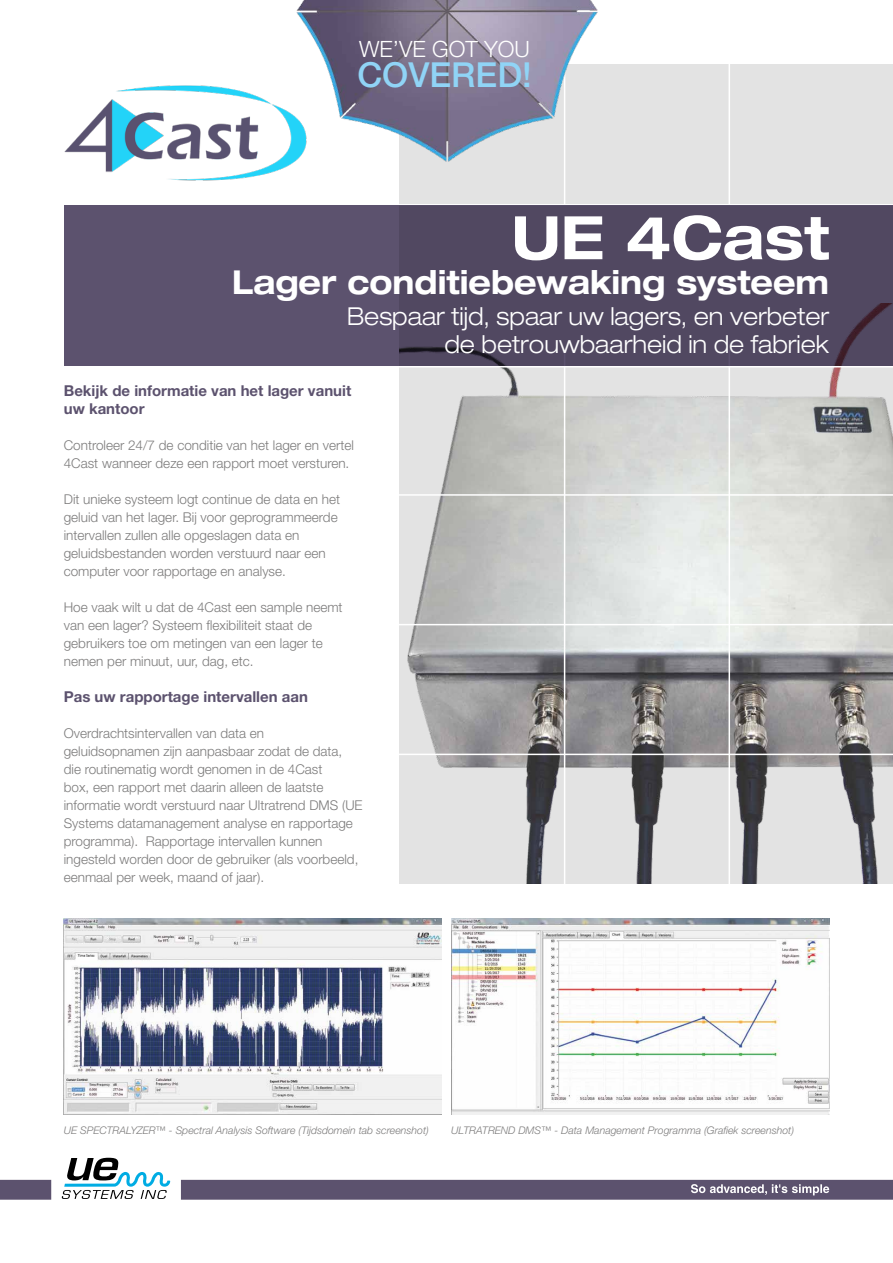
<style>
.page{position:relative;width:893px;height:1263px;background:#fff}
.page>*{position:absolute;margin:0;border:0;box-sizing:border-box;transform-origin:0 0}
.t1{font:700 expanded 60px "Helvetica Neue LT Std";color:#fff;scale:.94 1}
.t2{font:500 34.5px "Helvetica Neue LT Std";color:#90d4f6}
.t3{font:700 expanded 33px "Helvetica Neue LT Std";color:#fff;scale:.9 1}
.t4{font:300 expanded 24.75px/28.5px "Helvetica Neue LT Std";color:#fff;text-align:right;scale:.94 1}
.t5{font:300 22.5px "Helvetica Neue LT Std";color:#fff}
.t6{font:700 15px/18px "Helvetica Neue LT Std";color:#5c526e}
.t7{font:300 13.5px/18px "Helvetica Neue LT Std";color:#7c7b7b}
.t8{font:italic 300 10.5px "Helvetica Neue LT Std";color:#7c7b7b}
</style>
<div class="page">
<div style="left:400px;top:64px;width:493px;height:819px;background:#e3e3e3"></div>
<img style="left:400px;top:367px;width:493px;height:516px">
<hr style="left:391px;top:754px;width:502px;height:1px;background:#fff">
<hr style="left:389px;top:494px;width:504px;height:2px;background:#fff">
<hr style="left:389px;top:624px;width:504px;height:1px;background:#fff">
<hr style="left:0;top:366px;width:893px;height:1px;background:#fff">
<hr style="left:0;top:204px;width:893px;height:2px;background:#fff">
<hr style="left:564px;top:349px;width:1px;height:575px;background:#fff">
<hr style="left:564px;top:54px;width:1px;height:151px;background:#fff">
<hr style="left:729px;top:349px;width:1px;height:575px;background:#fff">
<hr style="left:729px;top:54px;width:1px;height:151px;background:#fff">
<svg style="left:0;top:1158px;width:893px;height:42px"></svg>
<img style="left:451px;top:918px;width:378px;height:197px">
<img style="left:64px;top:918px;width:378px;height:197px">
<img style="left:64px;top:85px;width:231px;height:96px">
<img style="left:295px;top:0;width:303px;height:163px">
<div style="left:64px;top:206px;width:829px;height:160px;background:linear-gradient(to right,#5d5370,#4d445c)"></div>
<h3 class="t5" style="left:359px;top:36px;width:155px">We’ve got you</h3>
<h2 class="t2" style="left:357px;top:55px;width:176px">COVERED!</h2>
<h1 class="t1" style="left:512px;top:200px;width:339px">UE 4Cast</h1>
<h3 class="t3" style="left:232px;top:262px;width:665px">Lager conditiebewaking systeem</h3>
<h3 class="t4" style="left:347px;top:301px;width:514px">Bespaar tijd, spaar uw lagers, en verbeter de betrouwbaarheid in de fabriek</h3>
<p class="t6" style="left:64px;top:381px;width:289px">Bekijk de informatie van het lager vanuit uw kantoor</p>
<p class="t7" style="left:64px;top:436px;width:292px">Controleer 24/7 de conditie van het lager en vertel<br>4Cast wanneer deze een rapport moet versturen.</p>
<p class="t7" style="left:64px;top:490px;width:278px">Dit unieke systeem logt continue de data en het geluid van het lager. Bij voor geprogrammeerde intervallen zullen alle opgeslagen data en geluidsbestanden worden verstuurd naar een computer voor rapportage en analyse.</p>
<p class="t7" style="left:64px;top:598px;width:280px">Hoe vaak wilt u dat de 4Cast een sample neemt van een lager? Systeem flexibiliteit staat de gebruikers toe om metingen van een lager te nemen per minuut, uur, dag, etc.</p>
<p class="t6" style="left:64px;top:687px;width:246px">Pas uw rapportage intervallen aan</p>
<p class="t7" style="left:64px;top:724px;width:300px">Overdrachtsintervallen van data en geluidsopnamen zijn aanpasbaar zodat de data, die routinematig wordt genomen in de 4Cast<br>box, een rapport met daarin alleen de laatste informatie wordt verstuurd naar Ultratrend DMS (UE Systems datamanagement analyse en rapportage programma). Rapportage intervallen kunnen ingesteld worden door de gebruiker (als voorbeeld, eenmaal per week, maand of jaar).</p>
<p class="t8" style="left:64px;top:1124px;width:367px">UE SPECTRALYZER™ - Spectral Analysis Software (Tijdsdomein tab screenshot)</p>
<p class="t8" style="left:451px;top:1124px;width:344px">ULTRATREND DMS™ - Data Management Programma (Grafiek screenshot)</p>
</div>
